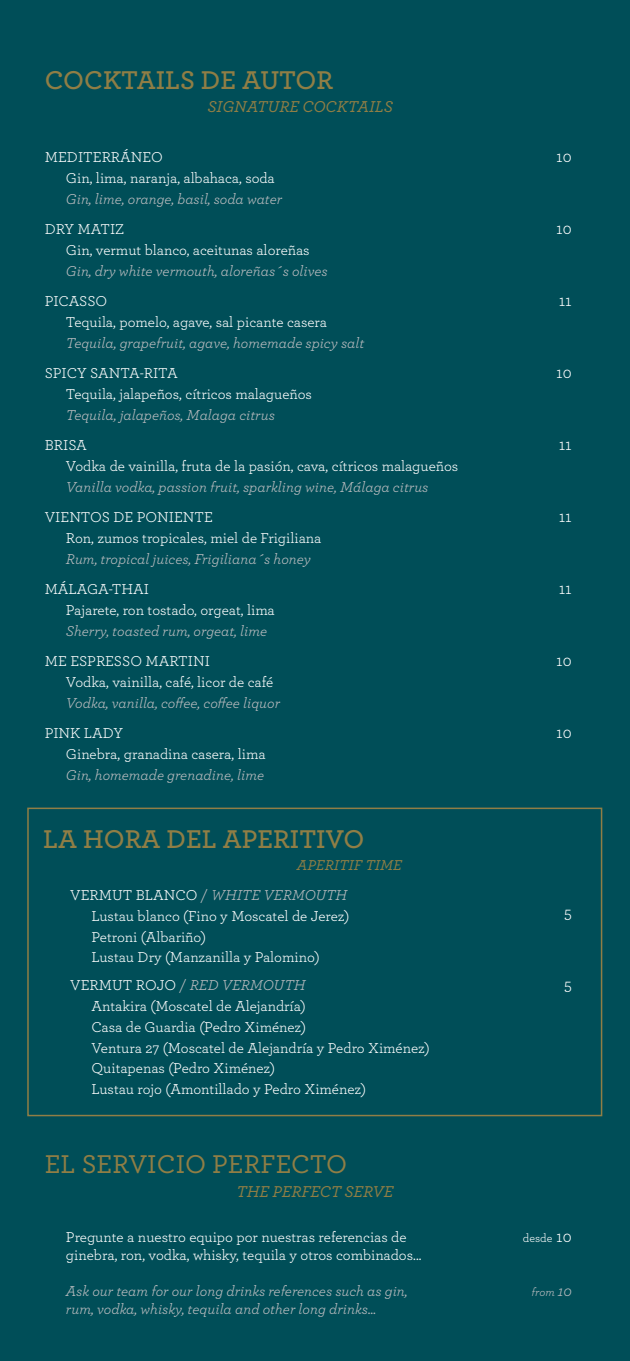
<style>
.page{position:relative;width:630px;height:1361px;background:#fff}
.page>*{position:absolute;margin:0;border:0;box-sizing:border-box;transform-origin:0 0}
.t1{font:600 27px "Archer";color:#907e45}
.t2{font:500 27px "Archer";color:#907e45}
.t3{font:italic 500 16.5px "Archer";color:#907e45}
.t4{font:16.5px "Archer";color:#fff}
.t5{font:15px/20.7px "Archer";color:#fff}
.t6{font:italic 15px/18px "Archer";color:#bcbdc0}
.t7{font:italic 500 15px "Archer";color:#907e45}
.t8{font:12px "Archer";color:#fff}
.t9{font:italic 12px "Archer";color:#bcbdc0}
.s1{color:#bcbdc0}
.s2{font-style:italic;color:#bcbdc0}
.s3{font-size:16.5px}
.s4{font-size:15px}
</style>
<div class="page">
<div style="left:0;top:0;width:629px;height:1361px;background:#004e58"></div>
<div style="left:27px;top:807px;width:575px;height:309px;border:2px solid #907e45"></div>
<h1 class="t1" style="left:45px;top:59px;width:290px">COCKTAILS DE AUTOR</h1>
<p class="t3" style="left:207px;top:95px;width:187px">SIGNATURE COCKTAILS</p>
<p class="t5" style="left:66px;top:146px;width:210px;text-indent:-21px">MEDITERRÁNEO<br>Gin, lima, naranja, albahaca, soda</p>
<p class="t6" style="left:66px;top:189px;width:218px">Gin, lime, orange, basil, soda water</p>
<p class="t5" style="left:66px;top:218px;width:245px;text-indent:-21px">DRY MATIZ<br>Gin, vermut blanco, aceitunas aloreñas</p>
<p class="t6" style="left:66px;top:261px;width:263px">Gin, dry white vermouth, aloreñas´s olives</p>
<p class="t5" style="left:66px;top:290px;width:262px;text-indent:-21px">PICASSO<br>Tequila, pomelo, agave, sal picante casera</p>
<p class="t6" style="left:66px;top:333px;width:299px">Tequila, grapefruit, agave, homemade spicy salt</p>
<p class="t5" style="left:66px;top:362px;width:247px;text-indent:-21px">SPICY SANTA-RITA<br>Tequila, jalapeños, cítricos malagueños</p>
<p class="t6" style="left:66px;top:405px;width:210px">Tequila, jalapeños, Malaga citrus</p>
<p class="t5" style="left:66px;top:434px;width:393px;text-indent:-21px">BRISA<br>Vodka de vainilla, fruta de la pasión, cava, cítricos malagueños</p>
<p class="t6" style="left:66px;top:477px;width:364px">Vanilla vodka, passion fruit, sparkling wine, Málaga citrus</p>
<p class="t5" style="left:66px;top:506px;width:257px;text-indent:-21px">VIENTOS DE PONIENTE<br>Ron, zumos tropicales, miel de Frigiliana</p>
<p class="t6" style="left:66px;top:549px;width:246px">Rum, tropical juices, Frigiliana´s honey</p>
<p class="t5" style="left:66px;top:578px;width:210px;text-indent:-21px">MÁLAGA-THAI<br>Pajarete, ron tostado, orgeat, lima</p>
<p class="t6" style="left:66px;top:621px;width:202px">Sherry, toasted rum, orgeat, lime</p>
<p class="t5" style="left:66px;top:650px;width:209px;text-indent:-21px">ME ESPRESSO MARTINI<br>Vodka, vainilla, café, licor de café</p>
<p class="t6" style="left:66px;top:693px;width:215px">Vodka, vanilla, coffee, coffee liquor</p>
<p class="t5" style="left:66px;top:722px;width:201px;text-indent:-21px">PINK LADY<br>Ginebra, granadina casera, lima</p>
<p class="t6" style="left:66px;top:764px;width:199px">Gin, homemade grenadine, lime</p>
<h1 class="t1" style="left:43px;top:818px;width:322px">LA HORA DEL APERITIVO</h1>
<p class="t7" style="left:297px;top:854px;width:106px">APERITIF TIME</p>
<p class="t5" style="left:91px;top:884px;width:259px;text-indent:-21px">VERMUT BLANCO <span class="s1">/</span> <span class="s2">WHITE VERMOUTH<br></span>Lustau blanco (Fino y Moscatel de Jerez)<br>Petroni (Albariño)<br>Lustau Dry (Manzanilla y Palomino)</p>
<p class="t5" style="left:91px;top:974px;width:339px;text-indent:-21px">VERMUT ROJO <span class="s1">/</span> <span class="s2">RED VERMOUTH<br></span>Antakira (Moscatel de Alejandría)<br>Casa de Guardia (Pedro Ximénez)<br>Ventura 27 (Moscatel de Alejandría y Pedro Ximénez)<br>Quitapenas (Pedro Ximénez)<br>Lustau rojo (Amontillado y Pedro Ximénez)</p>
<h1 class="t2" style="left:45px;top:1144px;width:304px">EL SERVICIO PERFECTO</h1>
<p class="t3" style="left:236px;top:1179px;width:159px">THE PERFECT SERVE</p>
<p class="t5" style="left:66px;top:1227px;width:357px;line-height:18px">Pregunte a nuestro equipo por nuestras referencias de ginebra, ron, vodka, whisky, tequila y otros combinados...</p>
<p class="t6" style="left:66px;top:1281px;width:343px">Ask our team for our long drinks references such as gin, rum, vodka, whisky, tequila and other long drinks...</p>
<p class="t4" style="left:556px;top:145px;width:17px">10</p>
<p class="t4" style="left:556px;top:217px;width:17px">10</p>
<p class="t4" style="left:558px;top:289px;width:15px">11</p>
<p class="t4" style="left:556px;top:361px;width:17px">10</p>
<p class="t4" style="left:558px;top:433px;width:15px">11</p>
<p class="t4" style="left:558px;top:505px;width:15px">11</p>
<p class="t4" style="left:558px;top:577px;width:15px">11</p>
<p class="t4" style="left:556px;top:649px;width:17px">10</p>
<p class="t4" style="left:556px;top:721px;width:17px">10</p>
<p class="t4" style="left:563px;top:901px;width:9px">5</p>
<p class="t4" style="left:563px;top:973px;width:9px">5</p>
<p class="t8" style="left:522px;top:1230px;width:50px">desde <span class="s3">10</span></p>
<p class="t9" style="left:531px;top:1283px;width:42px">from <span class="s4">10</span></p>
</div>
